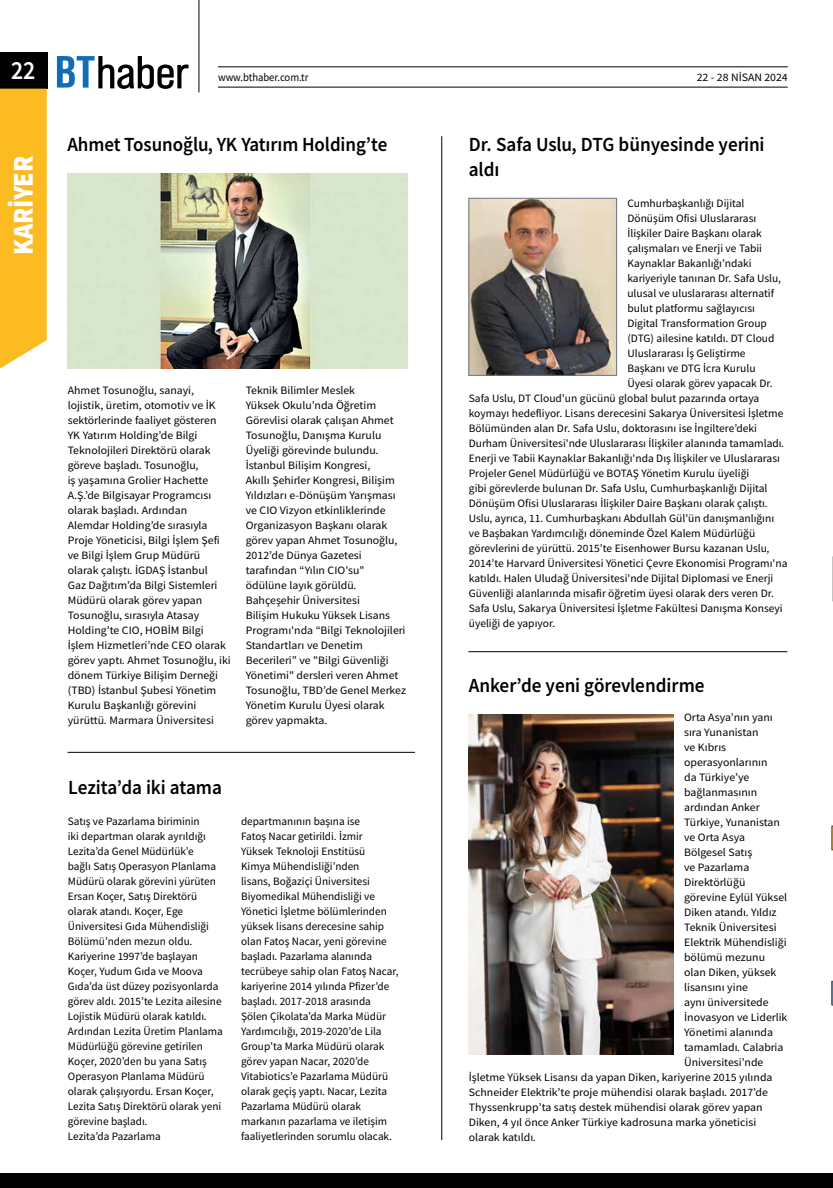
<style>
.page{position:relative;width:833px;height:1188px;background:#fff}
.page>*{position:absolute;margin:0;border:0;box-sizing:border-box;transform-origin:0 0}
.t1{font:28.88px "Source Sans Variable";color:#fff;scale:.9 1}
.t2{font:26.25px "Source Sans Variable";color:#fff;scale:.9 1}
.t3{font:20px/25px "Source Sans Variable";letter-spacing:.03em;color:#000;scale:.96 1}
.t4{font:20px "Source Sans Variable";letter-spacing:.03em;color:#000;scale:.95 1}
.t5{font:11.25px/15px "Source Sans Variable";letter-spacing:.02em;color:#000}
.t6{font:11.25px/15px "Source Sans Variable";letter-spacing:.02em;color:#000;scale:1.05 1}
.t7{font:11.25px "Source Sans Variable";letter-spacing:.02em;color:#000;scale:.95 1}
</style>
<div class="page">
<div style="left:0;top:52px;width:48px;height:37px;background:#000"></div>
<svg style="left:0;top:89px;width:47px;height:279px;background:#fbbe2c"></svg>
<hr style="left:199px;top:0;width:1px;height:92px;background:#000">
<svg style="left:57px;top:56px;width:131px;height:33px"></svg>
<hr style="left:218px;top:87px;width:569px;height:1px;background:#000">
<hr style="left:218px;top:66px;width:569px;height:1px;background:#000">
<div style="left:0;top:1172px;width:833px;height:15px;background:#000"></div>
<svg style="left:832px;top:556px;width:1px;height:45px"></svg>
<svg style="left:831px;top:980px;width:2px;height:25px"></svg>
<svg style="left:831px;top:825px;width:2px;height:24px"></svg>
<hr style="left:441px;top:136px;width:1px;height:1003px;background:#000">
<hr style="left:468px;top:651px;width:319px;height:1px;background:#000">
<hr style="left:68px;top:751px;width:347px;height:1px;background:#000">
<img style="left:470px;top:200px;width:145px;height:173px">
<div style="left:468px;top:198px;width:149px;height:177px;border:1px solid #6c748a"></div>
<img style="left:67px;top:173px;width:341px;height:196px">
<img style="left:469px;top:714px;width:204px;height:340px">
<h2 class="t2" style="left:11px;top:54px;width:27px">22</h2>
<p class="t7" style="left:218px;top:70px;width:96px">www.bthaber.com.tr</p>
<p class="t6" style="left:696px;top:69px;width:88px">22 - 28 NİSAN 2024</p>
<h1 class="t1" style="left:6px;top:255px;width:112px;rotate:-90deg">KARİYER</h1>
<h3 class="t4" style="left:67px;top:132px;width:337px">Ahmet Tosunoğlu, YK Yatırım Holding’te</h3>
<p class="t6" style="left:68px;top:382px;width:156px">Ahmet Tosunoğlu, sanayi, lojistik, üretim, otomotiv ve İK sektörlerinde faaliyet gösteren<br>YK Yatırım Holding’de Bilgi<br>Teknolojileri Direktörü olarak göreve başladı. Tosunoğlu,<br>iş yaşamına Grolier Hachette<br>A.Ş.’de Bilgisayar Programcısı olarak başladı. Ardından<br>Alemdar Holding’de sırasıyla<br>Proje Yöneticisi, Bilgi İşlem Şefi ve Bilgi İşlem Grup Müdürü olarak çalıştı. İGDAŞ İstanbul<br>Gaz Dağıtım’da Bilgi Sistemleri<br>Müdürü olarak görev yapan<br>Tosunoğlu, sırasıyla Atasay<br>Holding’te CIO, HOBİM Bilgi<br>İşlem Hizmetleri’nde CEO olarak görev yaptı. Ahmet Tosunoğlu, iki dönem Türkiye Bilişim Derneği (TBD) İstanbul Şubesi Yönetim<br>Kurulu Başkanlığı görevini yürüttü. Marmara Üniversitesi</p>
<p class="t6" style="left:246px;top:382px;width:154px">Teknik Bilimler Meslek<br>Yüksek Okulu’nda Öğretim<br>Görevlisi olarak çalışan Ahmet<br>Tosunoğlu, Danışma Kurulu<br>Üyeliği görevinde bulundu.<br>İstanbul Bilişim Kongresi,<br>Akıllı Şehirler Kongresi, Bilişim<br>Yıldızları e-Dönüşüm Yarışması ve CIO Vizyon etkinliklerinde<br>Organizasyon Başkanı olarak görev yapan Ahmet Tosunoğlu,<br>2012’de Dünya Gazetesi tarafından “Yılın CIO'su" ödülüne layık görüldü.<br>Bahçeşehir Üniversitesi<br>Bilişim Hukuku Yüksek Lisans<br>Programı'nda “Bilgi Teknolojileri<br>Standartları ve Denetim<br>Becerileri” ve "Bilgi Güvenliği<br>Yönetimi" dersleri veren Ahmet<br>Tosunoğlu, TBD’de Genel Merkez<br>Yönetim Kurulu Üyesi olarak görev yapmakta.</p>
<h3 class="t3" style="left:68px;top:775px;width:161px">Lezita’da iki atama</h3>
<p class="t5" style="left:68px;top:813px;width:156px">Satış ve Pazarlama biriminin<br>iki departman olarak ayrıldığı<br>Lezita’da Genel Müdürlük’e<br>bağlı Satış Operasyon Planlama<br>Müdürü olarak görevini yürüten<br>Ersan Koçer, Satış Direktörü olarak atandı. Koçer, Ege<br>Üniversitesi Gıda Mühendisliği<br>Bölümü’nden mezun oldu.<br>Kariyerine 1997’de başlayan<br>Koçer, Yudum Gıda ve Moova<br>Gıda’da üst düzey pozisyonlarda görev aldı. 2015’te Lezita ailesine<br>Lojistik Müdürü olarak katıldı.<br>Ardından Lezita Üretim Planlama<br>Müdürlüğü görevine getirilen<br>Koçer, 2020’den bu yana Satış<br>Operasyon Planlama Müdürü olarak çalışıyordu. Ersan Koçer,<br>Lezita Satış Direktörü olarak yeni görevine başladı.<br>Lezita’da Pazarlama</p>
<p class="t5" style="left:241px;top:813px;width:159px">departmanının başına ise<br>Fatoş Nacar getirildi. İzmir<br>Yüksek Teknoloji Enstitüsü<br>Kimya Mühendisliği’nden<br>lisans, Boğaziçi Üniversitesi<br>Biyomedikal Mühendisliği ve<br>Yönetici İşletme bölümlerinden yüksek lisans derecesine sahip olan Fatoş Nacar, yeni görevine başladı. Pazarlama alanında tecrübeye sahip olan Fatoş Nacar, kariyerine 2014 yılında Pfizer’de başladı. 2017-2018 arasında<br>Şölen Çikolata’da Marka Müdür<br>Yardımcılığı, 2019-2020’de Lila<br>Group’ta Marka Müdürü olarak görev yapan Nacar, 2020’de<br>Vitabiotics’e Pazarlama Müdürü olarak geçiş yaptı. Nacar, Lezita<br>Pazarlama Müdürü olarak markanın pazarlama ve iletişim faaliyetlerinden sorumlu olacak.</p>
<h3 class="t3" style="left:469px;top:132px;width:309px">Dr. Safa Uslu, DTG bünyesinde yerini aldı</h3>
<p class="t5" style="left:627px;top:195px;width:118px">Cumhurbaşkanlığı Dijital</p>
<p class="t5" style="left:627px;top:210px;width:130px">Dönüşüm Ofisi Uluslararası</p>
<p class="t5" style="left:627px;top:225px;width:135px">İlişkiler Daire Başkanı olarak</p>
<p class="t5" style="left:627px;top:240px;width:136px">çalışmaları ve Enerji ve Tabii</p>
<p class="t5" style="left:627px;top:255px;width:125px">Kaynaklar Bakanlığı’ndaki</p>
<p class="t5" style="left:627px;top:270px;width:154px">kariyeriyle tanınan Dr. Safa Uslu,</p>
<p class="t5" style="left:627px;top:285px;width:148px">ulusal ve uluslararası alternatif</p>
<p class="t5" style="left:627px;top:300px;width:129px">bulut platformu sağlayıcısı</p>
<p class="t5" style="left:627px;top:315px;width:141px">Digital Transformation Group</p>
<p class="t5" style="left:627px;top:330px;width:148px">(DTG) ailesine katıldı. DT Cloud</p>
<p class="t5" style="left:627px;top:345px;width:119px">Uluslararası İş Geliştirme</p>
<p class="t5" style="left:627px;top:360px;width:129px">Başkanı ve DTG İcra Kurulu</p>
<p class="t5" style="left:627px;top:375px;width:146px">Üyesi olarak görev yapacak Dr.</p>
<p class="t5" style="left:469px;top:390px;width:292px">Safa Uslu, DT Cloud’un gücünü global bulut pazarında ortaya</p>
<p class="t5" style="left:469px;top:405px;width:316px">koymayı hedefliyor. Lisans derecesini Sakarya Üniversitesi İşletme</p>
<p class="t5" style="left:469px;top:420px;width:289px">Bölümünden alan Dr. Safa Uslu, doktorasını ise İngiltere’deki</p>
<p class="t5" style="left:469px;top:435px;width:316px">Durham Üniversitesi'nde Uluslararası İlişkiler alanında tamamladı.</p>
<p class="t5" style="left:469px;top:450px;width:312px">Enerji ve Tabii Kaynaklar Bakanlığı'nda Dış İlişkiler ve Uluslararası</p>
<p class="t5" style="left:469px;top:465px;width:282px">Projeler Genel Müdürlüğü ve BOTAŞ Yönetim Kurulu üyeliği</p>
<p class="t5" style="left:469px;top:480px;width:300px">gibi görevlerde bulunan Dr. Safa Uslu, Cumhurbaşkanlığı Dijital</p>
<p class="t5" style="left:469px;top:495px;width:300px">Dönüşüm Ofisi Uluslararası İlişkiler Daire Başkanı olarak çalıştı.</p>
<p class="t5" style="left:469px;top:510px;width:307px">Uslu, ayrıca, 11. Cumhurbaşkanı Abdullah Gül'ün danışmanlığını</p>
<p class="t5" style="left:469px;top:525px;width:288px">ve Başbakan Yardımcılığı döneminde Özel Kalem Müdürlüğü</p>
<p class="t5" style="left:469px;top:540px;width:302px">görevlerini de yürüttü. 2015’te Eisenhower Bursu kazanan Uslu,</p>
<p class="t5" style="left:469px;top:555px;width:320px">2014’te Harvard Üniversitesi Yönetici Çevre Ekonomisi Programı'na</p>
<p class="t5" style="left:469px;top:570px;width:306px">katıldı. Halen Uludağ Üniversitesi'nde Dijital Diplomasi ve Enerji</p>
<p class="t5" style="left:469px;top:585px;width:306px">Güvenliği alanlarında misafir öğretim üyesi olarak ders veren Dr.</p>
<p class="t5" style="left:469px;top:600px;width:315px">Safa Uslu, Sakarya Üniversitesi İşletme Fakültesi Danışma Konseyi</p>
<p class="t5" style="left:469px;top:615px;width:87px">üyeliği de yapıyor.</p>
<h3 class="t3" style="left:469px;top:673px;width:247px">Anker’de yeni görevlendirme</h3>
<p class="t6" style="left:684px;top:709px;width:86px">Orta Asya’nın yanı</p>
<p class="t6" style="left:684px;top:724px;width:72px">sıra Yunanistan</p>
<p class="t6" style="left:684px;top:739px;width:41px">ve Kıbrıs</p>
<p class="t6" style="left:684px;top:754px;width:81px">operasyonlarının</p>
<p class="t6" style="left:684px;top:769px;width:63px">da Türkiye’ye</p>
<p class="t6" style="left:684px;top:784px;width:71px">bağlanmasının</p>
<p class="t6" style="left:684px;top:799px;width:73px">ardından Anker</p>
<p class="t6" style="left:684px;top:814px;width:93px">Türkiye, Yunanistan</p>
<p class="t6" style="left:684px;top:829px;width:59px">ve Orta Asya</p>
<p class="t6" style="left:684px;top:844px;width:66px">Bölgesel Satış</p>
<p class="t6" style="left:684px;top:859px;width:63px">ve Pazarlama</p>
<p class="t6" style="left:684px;top:874px;width:60px">Direktörlüğü</p>
<p class="t6" style="left:684px;top:889px;width:99px">görevine Eylül Yüksel</p>
<p class="t6" style="left:684px;top:904px;width:89px">Diken atandı. Yıldız</p>
<p class="t6" style="left:684px;top:919px;width:89px">Teknik Üniversitesi</p>
<p class="t6" style="left:684px;top:934px;width:99px">Elektrik Mühendisliği</p>
<p class="t6" style="left:684px;top:949px;width:78px">bölümü mezunu</p>
<p class="t6" style="left:684px;top:964px;width:89px">olan Diken, yüksek</p>
<p class="t6" style="left:684px;top:979px;width:62px">lisansını yine</p>
<p class="t6" style="left:684px;top:994px;width:82px">aynı üniversitede</p>
<p class="t6" style="left:684px;top:1009px;width:99px">İnovasyon ve Liderlik</p>
<p class="t6" style="left:684px;top:1024px;width:86px">Yönetimi alanında</p>
<p class="t6" style="left:684px;top:1039px;width:96px">tamamladı. Calabria</p>
<p class="t6" style="left:684px;top:1054px;width:77px">Üniversitesi’nde</p>
<p class="t6" style="left:469px;top:1069px;width:290px">İşletme Yüksek Lisansı da yapan Diken, kariyerine 2015 yılında</p>
<p class="t6" style="left:469px;top:1084px;width:286px">Schneider Elektrik’te proje mühendisi olarak başladı. 2017’de</p>
<p class="t6" style="left:469px;top:1099px;width:281px">Thyssenkrupp’ta satış destek mühendisi olarak görev yapan</p>
<p class="t6" style="left:469px;top:1114px;width:275px">Diken, 4 yıl önce Anker Türkiye kadrosuna marka yöneticisi</p>
<p class="t6" style="left:469px;top:1129px;width:65px">olarak katıldı.</p>
</div>
